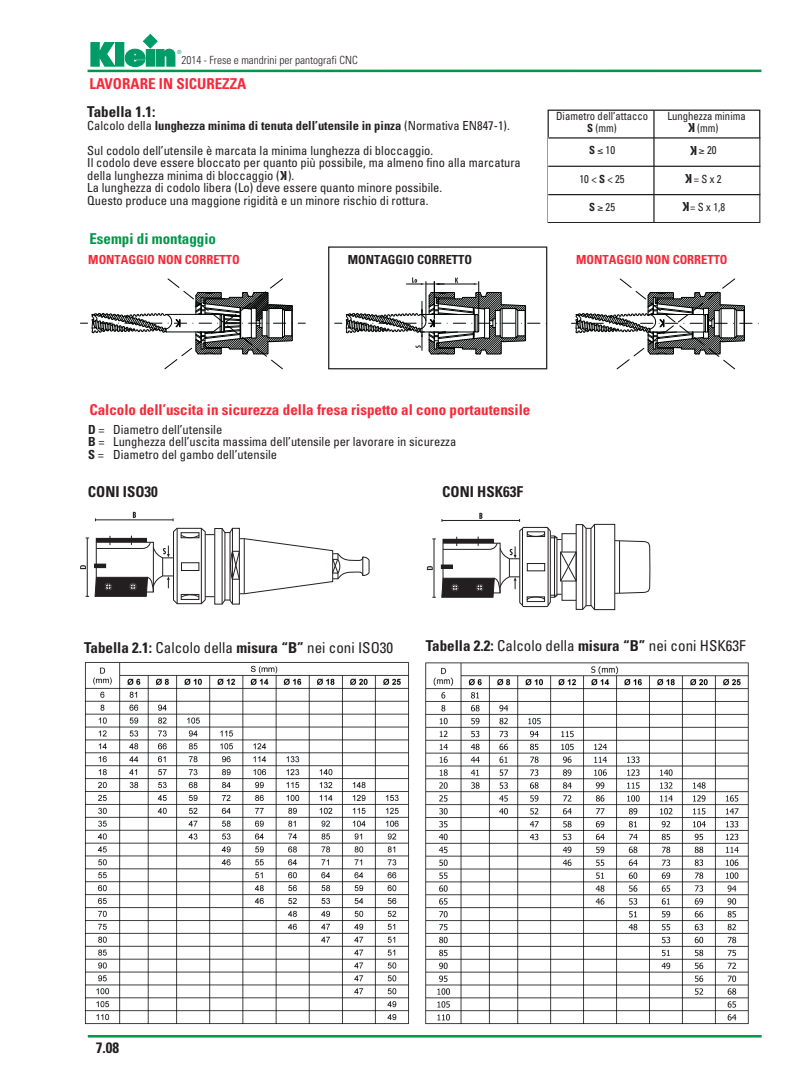
<style>
.page{position:relative;width:798px;height:1088px;background:#fff}
.page>*{position:absolute;margin:0;border:0;box-sizing:border-box;transform-origin:0 0}
.t1{font:condensed 15px "Univers";color:#231f20}
.t2{font:700 condensed 15px "Univers";color:#f72938}
.t3{font:700 condensed 15px "Univers";color:#231f20}
.t4{font:700 condensed 15px "Univers";color:#00974a}
.t5{font:condensed 12.5px/12.5px "Univers";color:#231f20}
.t6{font:700 condensed 12.5px "Univers";color:#f72938}
.t7{font:700 condensed 12.5px "Univers";color:#231f20}
.t8{font:condensed 11.25px/11.2px "Univers";color:#231f20;text-align:center;scale:.95 1}
.t9{font:300 condensed 11.25px "Univers";color:#231f20}
.t10{font:condensed 5.62px "Univers";color:#009b67}
.s1{font-weight:700}
</style>
<div class="page">
<div style="left:328px;top:246px;width:219px;height:123px;border:1px solid #231f20"></div>
<hr style="left:425px;top:282px;width:1px;height:38px;background:#020404">
<hr style="left:434px;top:282px;width:1px;height:36px;background:#020404">
<hr style="left:478px;top:282px;width:1px;height:32px;background:#020404">
<hr style="left:439px;top:284px;width:34px;height:1px;background:#020404">
<svg style="left:455px;top:278px;width:3px;height:5px"></svg>
<svg style="left:406px;top:277px;width:38px;height:8px"></svg>
<svg style="left:334px;top:292px;width:205px;height:63px"></svg>
<div style="left:547px;top:110px;width:213px;height:113px;border:1px solid #231f20"></div>
<img style="left:548px;top:139px;width:211px;height:83px">
<svg style="left:91px;top:43px;width:24px;height:23px"></svg>
<div style="left:116px;top:43px;width:8px;height:23px;background:#009b67"></div>
<svg style="left:125px;top:34px;width:50px;height:33px"></svg>
<hr style="left:87px;top:70px;width:674px;height:2px;background:#00974a">
<hr style="left:88px;top:1035px;width:673px;height:2px;background:#00974a">
<hr style="left:433px;top:539px;width:1px;height:58px;background:#231f20">
<svg style="left:426px;top:566px;width:6px;height:4px"></svg>
<svg style="left:441px;top:513px;width:209px;height:97px"></svg>
<svg style="left:80px;top:278px;width:225px;height:92px"></svg>
<img style="left:84px;top:662px;width:325px;height:363px">
<img style="left:425px;top:662px;width:324px;height:363px">
<svg style="left:571px;top:278px;width:180px;height:92px"></svg>
<hr style="left:548px;top:137px;width:212px;height:2px;background:#231f20">
<hr style="left:548px;top:166px;width:212px;height:1px;background:#231f20">
<hr style="left:548px;top:194px;width:212px;height:1px;background:#231f20">
<hr style="left:653px;top:110px;width:1px;height:112px;background:#231f20">
<hr style="left:96px;top:520px;width:77px;height:1px;background:#231f20">
<svg style="left:133px;top:512px;width:3px;height:6px"></svg>
<svg style="left:80px;top:527px;width:290px;height:78px"></svg>
<p class="t10" style="left:177px;top:50px;width:6px">®</p>
<p class="t9" style="left:181px;top:56px;width:178px">2014 - Frese e mandrini per pantografi CNC</p>
<p class="t2" style="left:89px;top:78px;width:158px">LAVORARE IN SICUREZZA</p>
<p class="t3" style="left:87px;top:106px;width:70px">Tabella 1.1:</p>
<p class="t5" style="left:87px;top:114px;width:424px;line-height:25px">Calcolo della <span class="s1">lunghezza minima di tenuta dell’utensile in pinza</span> (Normativa EN847-1).<br>Sul codolo dell’utensile è marcata la minima lunghezza di bloccaggio.</p>
<p class="t5" style="left:87px;top:157px;width:435px">Il codolo deve essere bloccato per quanto più possibile, ma almeno fino alla marcatura della lunghezza minima di bloccaggio ( ).<br>La lunghezza di codolo libera (Lo) deve essere quanto minore possibile.<br>Questo produce una maggione rigidità e un minore rischio di rottura.</p>
<p class="t7" style="left:287px;top:180px;width:8px;rotate:-180deg">K</p>
<p class="t4" style="left:89px;top:233px;width:128px">Esempi di montaggio</p>
<p class="t8" style="left:556px;top:112px;width:98px">Diametro dell’attacco<br><span class="s1">S</span> (mm)</p>
<p class="t8" style="left:589px;top:146px;width:29px"><span class="s1">S</span>≤10</p>
<p class="t8" style="left:579px;top:174px;width:49px">10&lt;<span class="s1">S</span>&lt;25</p>
<p class="t8" style="left:589px;top:202px;width:29px"><span class="s1">S</span>≥25</p>
<p class="t8" style="left:667px;top:112px;width:84px">Lunghezza minima (mm)</p>
<p class="t8" style="left:698px;top:146px;width:20px">≥ 20</p>
<p class="t8" style="left:693px;top:174px;width:31px">=Sx2</p>
<p class="t8" style="left:690px;top:202px;width:38px">=Sx1,8</p>
<p class="t7" style="left:695px;top:132px;width:8px;rotate:-180deg">K</p>
<p class="t7" style="left:696px;top:155px;width:8px;rotate:-180deg">K</p>
<p class="t7" style="left:691px;top:183px;width:8px;rotate:-180deg">K</p>
<p class="t7" style="left:689px;top:211px;width:8px;rotate:-180deg">K</p>
<p class="t6" style="left:88px;top:255px;width:153px">MONTAGGIO NON CORRETTO</p>
<p class="t7" style="left:347px;top:255px;width:126px">MONTAGGIO CORRETTO</p>
<p class="t6" style="left:576px;top:255px;width:153px">MONTAGGIO NON CORRETTO</p>
<p class="t2" style="left:89px;top:404px;width:442px">Calcolo dell’uscita in sicurezza della fresa rispetto al cono portautensile</p>
<p class="t5" style="left:88px;top:424px;width:369px"><span class="s1">D</span> = Diametro dell’utensile<br><span class="s1">B</span> = Lunghezza dell’uscita massima dell’utensile per lavorare in sicurezza<br><span class="s1">S</span> = Diametro del gambo dell’utensile</p>
<p class="t3" style="left:88px;top:487px;width:71px">CONI ISO30</p>
<p class="t3" style="left:442px;top:487px;width:82px">CONI HSK63F</p>
<p class="t1" style="left:84px;top:642px;width:310px"><span class="s1">Tabella 2.1:</span> Calcolo della <span class="s1">misura “B”</span> nei coni ISO30</p>
<p class="t1" style="left:425px;top:640px;width:321px"><span class="s1">Tabella 2.2:</span> Calcolo della <span class="s1">misura “B”</span> nei coni HSK63F</p>
<p class="t3" style="left:96px;top:1042px;width:25px">7.08</p>
</div>
